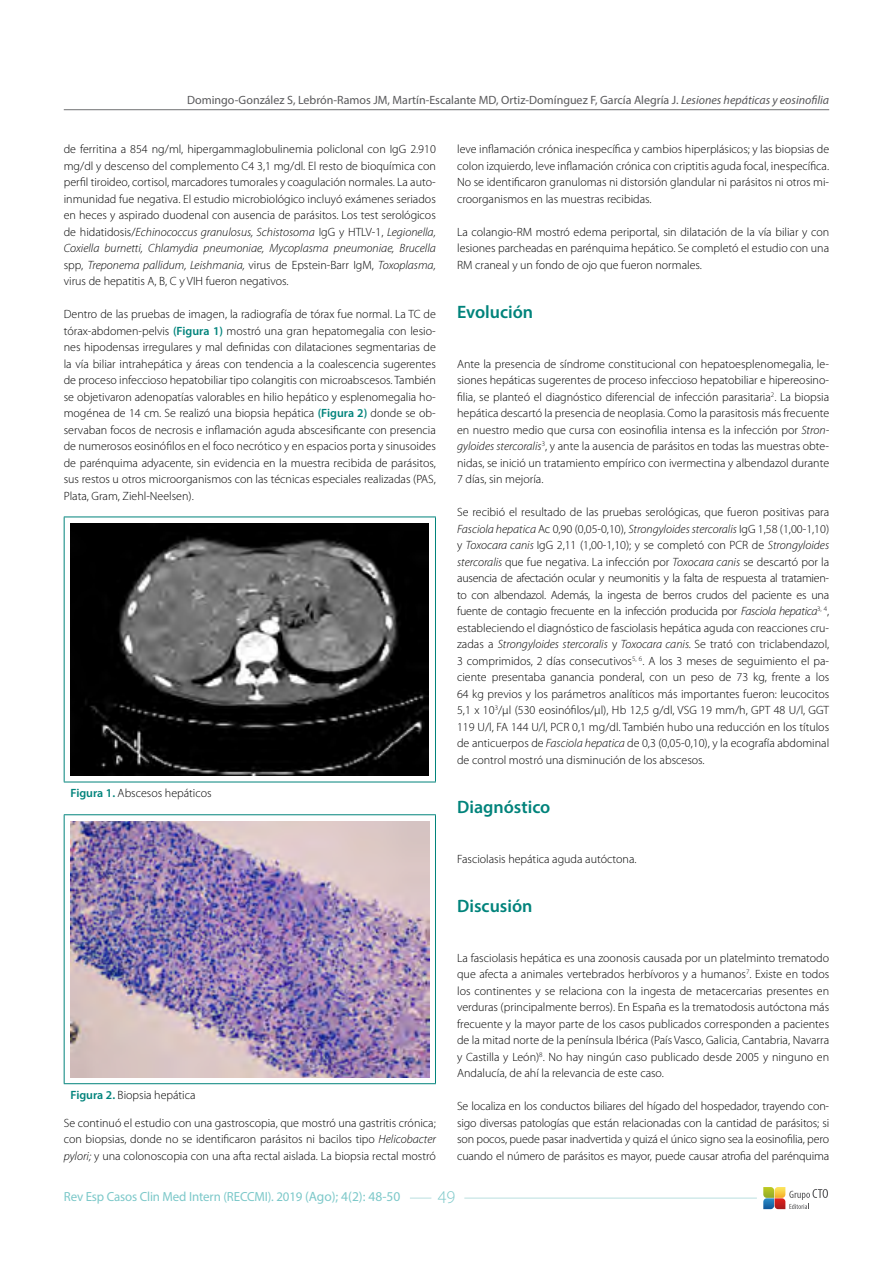
<style>
.page{position:relative;width:893px;height:1263px;background:#fff}
.page>*{position:absolute;margin:0;border:0;box-sizing:border-box;transform-origin:0 0}
.t1{font:600 18px "Myriad Pro";color:#00837b}
.t2{font:300 18px "Myriad Pro";color:#7cc8c9}
.t3{font:13.2px "Myriad Pro";letter-spacing:-.01em;color:#7cc8c9}
.t4{font:300 12px/16.5px "Myriad Pro";color:#000;text-align:justify}
.t5{font:12px "Myriad Pro";color:#58585a}
.s1{font-style:italic}
.s2{font-weight:600;color:#00837b}
.s3{font-size:13.5px}
</style>
<div class="page">
<hr style="left:64px;top:109px;width:765px;height:1px;background:#707172">
<svg style="left:763px;top:1187px;width:65px;height:22px"></svg>
<hr style="left:464px;top:1198px;width:293px;height:1px;background:#b9dfdf">
<svg style="left:410px;top:1198px;width:21px;height:1px"></svg>
<hr style="left:64px;top:517px;width:372px;height:1px;background:#00837b">
<hr style="left:64px;top:517px;width:1px;height:265px;background:#00837b">
<hr style="left:435px;top:517px;width:1px;height:265px;background:#00837b">
<hr style="left:64px;top:782px;width:372px;height:1px;background:#00837b">
<img style="left:70px;top:523px;width:359px;height:253px">
<hr style="left:64px;top:814px;width:372px;height:1px;background:#00837b">
<hr style="left:64px;top:815px;width:1px;height:268px;background:#00837b">
<hr style="left:435px;top:815px;width:1px;height:268px;background:#00837b">
<hr style="left:64px;top:1083px;width:372px;height:1px;background:#00837b">
<img style="left:71px;top:821px;width:358px;height:256px">
<p class="t5" style="left:187px;top:92px;width:643px">Domingo-González S, Lebrón-Ramos JM, Martín-Escalante MD, Ortiz-Domínguez F, García Alegría J. <span class="s1">Lesiones hepáticas y eosinofilia</span></p>
<p class="t4" style="left:64px;top:141px;width:374px">de ferritina a 854 ng/ml, hipergammaglobulinemia policlonal con IgG 2.910 mg/dl y descenso del complemento C4 3,1 mg/dl. El resto de bioquímica con perfil tiroideo, cortisol, marcadores tumorales y coagulación normales. La auto&shy;inmunidad fue negativa. El estudio microbiológico incluyó exámenes seriados en heces y aspirado duodenal con ausencia de parásitos. Los test serológicos de hidatidosis/<span class="s1">Echinococcus granulosus, Schistosoma</span> IgG y HTLV-1, <span class="s1">Legionella, Coxiella burnetti, Chlamydia pneumoniae, Mycoplasma pneumoniae, Brucella </span>spp, <span class="s1">Treponema pallidum, Leishmania,</span> virus de Epstein-Barr IgM, <span class="s1">Toxoplasma, </span>virus de hepatitis A, B, C y VIH fueron negativos.</p>
<p class="t4" style="left:64px;top:306px;width:374px">Dentro de las pruebas de imagen, la radiografía de tórax fue normal. La TC de tórax-abdomen-pelvis <span class="s2">(Figura 1)</span> mostró una gran hepatomegalia con lesio&shy;nes hipodensas irregulares y mal definidas con dilataciones segmentarias de la vía biliar intrahepática y áreas con tendencia a la coalescencia sugerentes de proceso infeccioso hepatobiliar tipo colangitis con microabscesos. También se objetivaron adenopatías valorables en hilio hepático y esplenomegalia ho&shy;mogénea de 14 cm. Se realizó una biopsia hepática <span class="s2">(Figura 2)</span> donde se ob&shy;servaban focos de necrosis e inflamación aguda abscesificante con presencia de numerosos eosinófilos en el foco necrótico y en espacios porta y sinusoides de parénquima adyacente, sin evidencia en la muestra recibida de parásitos, sus restos u otros microorganismos con las técnicas especiales realizadas (PAS, Plata, Gram, Ziehl-Neelsen).</p>
<p class="t4" style="left:71px;top:785px;width:143px"><span class="s2">Figura 1.</span> Abscesos hepáticos</p>
<p class="t4" style="left:71px;top:1087px;width:127px"><span class="s2">Figura 2.</span> Biopsia hepática</p>
<p class="t4" style="left:64px;top:1114px;width:374px">Se continuó el estudio con una gastroscopia, que mostró una gastritis crónica; con biopsias, donde no se identificaron parásitos ni bacilos tipo <span class="s1">Helicobacter pylori;</span> y una colonoscopia con una afta rectal aislada. La biopsia rectal mostró</p>
<p class="t4" style="left:457px;top:141px;width:374px">leve inflamación crónica inespecífica y cambios hiperplásicos; y las biopsias de colon izquierdo, leve inflamación crónica con criptitis aguda focal, inespecífica.<br>No se identificaron granulomas ni distorsión glandular ni parásitos ni otros mi&shy;croorganismos en las muestras recibidas.</p>
<p class="t4" style="left:457px;top:223px;width:374px">La colangio-RM mostró edema periportal, sin dilatación de la vía biliar y con lesiones parcheadas en parénquima hepático. Se completó el estudio con una RM craneal y un fondo de ojo que fueron normales.</p>
<h1 class="t1" style="left:457px;top:301px;width:78px">Evolución</h1>
<p class="t4" style="left:457px;top:355px;width:374px">Ante la presencia de síndrome constitucional con hepatoesplenomegalia, le&shy;siones hepáticas sugerentes de proceso infeccioso hepatobiliar e hipereosino&shy;filia, se planteó el diagnóstico diferencial de infección parasitaria<sup>2</sup>. La biopsia hepática descartó la presencia de neoplasia. Como la parasitosis más frecuente en nuestro medio que cursa con eosinofilia intensa es la infección por <span class="s1">Stron&shy;gyloides stercoralis</span><sup>3</sup>, y ante la ausencia de parásitos en todas las muestras obte&shy;nidas, se inició un tratamiento empírico con ivermectina y albendazol durante 7 días, sin mejoría.</p>
<p class="t4" style="left:457px;top:504px;width:374px">Se recibió el resultado de las pruebas serológicas, que fueron positivas para <span class="s1">Fasciola hepatica</span> Ac 0,90 (0,05-0,10), <span class="s1">Strongyloides stercoralis</span> IgG 1,58 (1,00-1,10) y <span class="s1">Toxocara canis</span> IgG 2,11 (1,00-1,10); y se completó con PCR de <span class="s1">Strongyloides stercoralis</span> que fue negativa. La infección por <span class="s1">Toxocara canis</span> se descartó por la ausencia de afectación ocular y neumonitis y la falta de respuesta al tratamien&shy;to con albendazol. Además, la ingesta de berros crudos del paciente es una fuente de contagio frecuente en la infección producida por <span class="s1">Fasciola hepatica</span><sup>3,</sup> <sup>4</sup>, estableciendo el diagnóstico de fasciolasis hepática aguda con reacciones cru&shy;zadas a <span class="s1">Strongyloides stercoralis</span> y <span class="s1">Toxocara canis.</span> Se trató con triclabendazol, 3 comprimidos, 2 días consecutivos<sup>5,</sup> <sup>6</sup>. A los 3 meses de seguimiento el pa&shy;ciente presentaba ganancia ponderal, con un peso de 73 kg, frente a los 64 kg previos y los parámetros analíticos más importantes fueron: leucocitos 5,1 x 10<sup>3</sup>/µl (530 eosinófilos/µl), Hb 12,5 g/dl, VSG 19 mm/h, GPT 48 U/l, GGT 119 U/l, FA 144 U/l, PCR 0,1 mg/dl. También hubo una reducción en los títulos de anticuerpos de <span class="s1">Fasciola hepatica</span> de 0,3 (0,05-0,10), y la ecografía abdominal de control mostró una disminución de los abscesos.</p>
<h1 class="t1" style="left:457px;top:796px;width:95px">Diagnóstico</h1>
<p class="t4" style="left:457px;top:850px;width:181px">Fasciolasis hepática aguda autóctona.</p>
<h1 class="t1" style="left:457px;top:895px;width:77px">Discusión</h1>
<p class="t4" style="left:457px;top:949px;width:374px">La fasciolasis hepática es una zoonosis causada por un platelminto trematodo que afecta a animales vertebrados herbívoros y a humanos<sup>7</sup>. Existe en todos los continentes y se relaciona con la ingesta de metacercarias presentes en verduras (principalmente berros). En España es la trematodosis autóctona más frecuente y la mayor parte de los casos publicados corresponden a pacientes de la mitad norte de la península Ibérica (País Vasco, Galicia, Cantabria, Navarra y Castilla y León)<sup>8</sup>. No hay ningún caso publicado desde 2005 y ninguno en Andalucía, de ahí la relevancia de este caso.</p>
<p class="t4" style="left:457px;top:1098px;width:374px">Se localiza en los conductos biliares del hígado del hospedador, trayendo con&shy;sigo diversas patologías que están relacionadas con la cantidad de parásitos; si son pocos, puede pasar inadvertida y quizá el único signo sea la eosinofilia, pero cuando el número de parásitos es mayor, puede causar atrofia del parénquima</p>
<p class="t3" style="left:64px;top:1188px;width:338px">Rev Esp Casos Clin Med Intern (RECCMI). 2019 <span class="s3">(Ago); 4(2): 48-50</span></p>
<h1 class="t2" style="left:438px;top:1187px;width:19px">49</h1>
</div>
